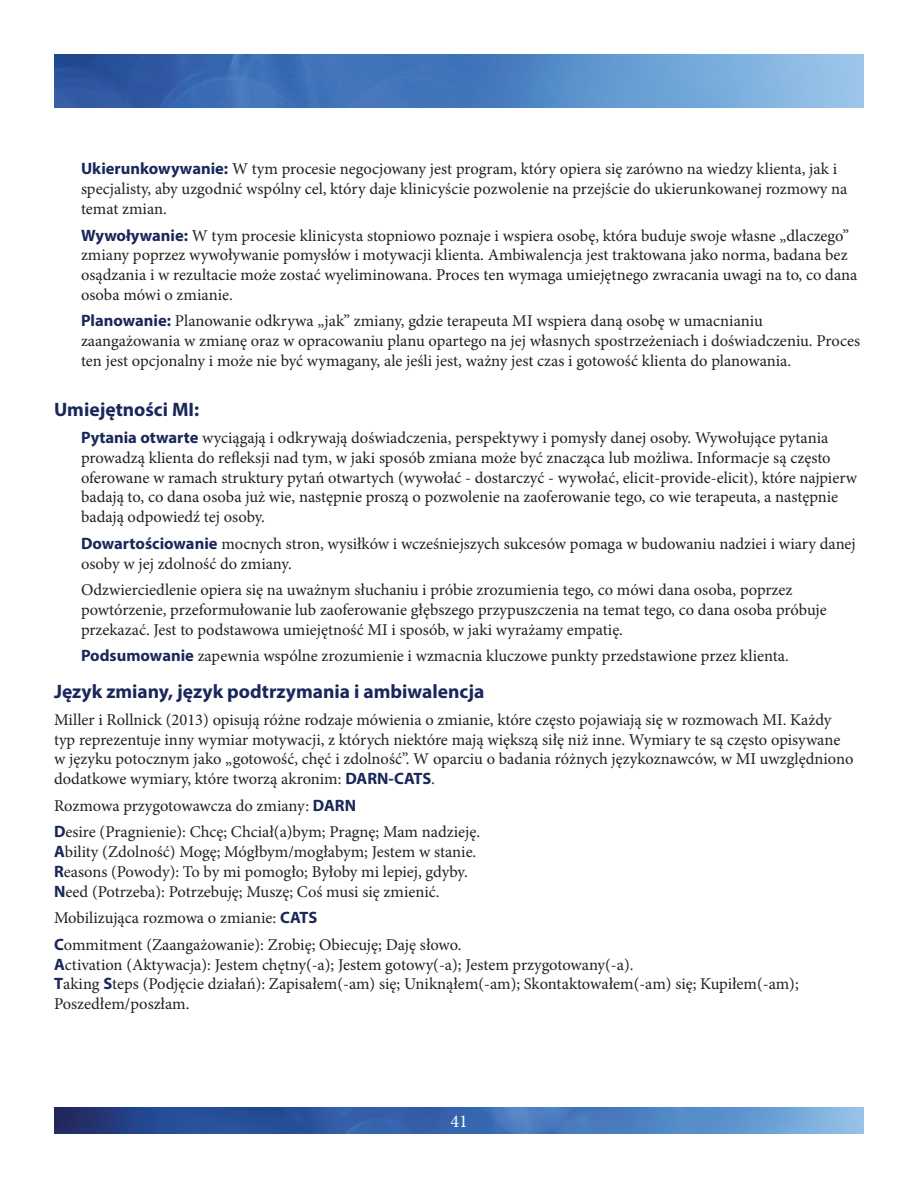
<style>
.page{position:relative;width:918px;height:1188px;background:#fff}
.page>*{position:absolute;margin:0;border:0;box-sizing:border-box;transform-origin:0 0}
.t1{font:700 19.5px "Myriad Pro";color:#1b275a}
.t2{font:18px "Minion Pro";color:#fff}
.t3{font:16.5px/19.8px "Minion Pro";color:#231f20}
.s1{font-family:"Myriad Pro";font-weight:700;color:#1b275a}
</style>
<div class="page">
<img style="left:54px;top:1107px;width:810px;height:27px">
<img style="left:54px;top:54px;width:810px;height:54px">
<p class="t3" style="left:81px;top:159px;width:768px"><span class="s1">Ukierunkowywanie:</span> W tym procesie negocjowany jest program, który opiera się zarówno na wiedzy klienta, jak i specjalisty, aby uzgodnić wspólny cel, który daje klinicyście pozwolenie na przejście do ukierunkowanej rozmowy na temat zmian.</p>
<p class="t3" style="left:81px;top:225px;width:778px"><span class="s1">Wywoływanie:</span> W tym procesie klinicysta stopniowo poznaje i wspiera osobę, która buduje swoje własne „dlaczego” zmiany poprzez wywoływanie pomysłów i motywacji klienta. Ambiwalencja jest traktowana jako norma, badana bez osądzania i w rezultacie może zostać wyeliminowana. Proces ten wymaga umiejętnego zwracania uwagi na to, co dana osoba mówi o zmianie.</p>
<p class="t3" style="left:81px;top:311px;width:781px"><span class="s1">Planowanie:</span> Planowanie odkrywa „jak” zmiany, gdzie terapeuta MI wspiera daną osobę w umacnianiu zaangażowania w zmianę oraz w opracowaniu planu opartego na jej własnych spostrzeżeniach i doświadczeniu. Proces ten jest opcjonalny i może nie być wymagany, ale jeśli jest, ważny jest czas i gotowość klienta do planowania.</p>
<p class="t1" style="left:54px;top:397px;width:147px">Umiejętności MI:</p>
<p class="t3" style="left:81px;top:428px;width:778px"><span class="s1">Pytania otwarte</span> wyciągają i odkrywają doświadczenia, perspektywy i pomysły danej osoby. Wywołujące pytania prowadzą klienta do refleksji nad tym, w jaki sposób zmiana może być znacząca lub możliwa. Informacje są często oferowane w ramach struktury pytań otwartych (wywołać - dostarczyć - wywołać, elicit-provide-elicit), które najpierw badają to, co dana osoba już wie, następnie proszą o pozwolenie na zaoferowanie tego, co wie terapeuta, a następnie badają odpowiedź tej osoby.</p>
<p class="t3" style="left:81px;top:534px;width:776px"><span class="s1">Dowartościowanie</span> mocnych stron, wysiłków i wcześniejszych sukcesów pomaga w budowaniu nadziei i wiary danej osoby w jej zdolność do zmiany.</p>
<p class="t3" style="left:81px;top:580px;width:747px">Odzwierciedlenie opiera się na uważnym słuchaniu i próbie zrozumienia tego, co mówi dana osoba, poprzez powtórzenie, przeformułowanie lub zaoferowanie głębszego przypuszczenia na temat tego, co dana osoba próbuje przekazać. Jest to podstawowa umiejętność MI i sposób, w jaki wyrażamy empatię.</p>
<p class="t3" style="left:81px;top:646px;width:710px"><span class="s1">Podsumowanie</span> zapewnia wspólne zrozumienie i wzmacnia kluczowe punkty przedstawione przez klienta.</p>
<p class="t1" style="left:54px;top:679px;width:432px">Język zmiany, język podtrzymania i ambiwalencja</p>
<p class="t3" style="left:54px;top:710px;width:801px">Miller i Rollnick (2013) opisują różne rodzaje mówienia o zmianie, które często pojawiają się w rozmowach MI. Każdy typ reprezentuje inny wymiar motywacji, z których niektóre mają większą siłę niż inne. Wymiary te są często opisywane w języku potocznym jako „gotowość, chęć i zdolność”. W oparciu o badania różnych językoznawców, w MI uwzględniono dodatkowe wymiary, które tworzą akronim: <span class="s1">DARN-CATS</span>.</p>
<p class="t3" style="left:54px;top:792px;width:428px;line-height:26.5px">Rozmowa przygotowawcza do zmiany: <span class="s1">DARN<br>D</span>esire (Pragnienie): Chcę; Chciał(a)bym; Pragnę; Mam nadzieję.</p>
<p class="t3" style="left:54px;top:842px;width:424px"><span class="s1">A</span>bility (Zdolność) Mogę; Mógłbym/mogłabym; Jestem w stanie.<br><span class="s1">R</span>easons (Powody): To by mi pomogło; Byłoby mi lepiej, gdyby.<br><span class="s1">N</span>eed (Potrzeba): Potrzebuję; Muszę; Coś musi się zmienić.</p>
<p class="t3" style="left:54px;top:905px;width:409px;line-height:26.5px">Mobilizująca rozmowa o zmianie: <span class="s1">CATS<br>C</span>ommitment (Zaangażowanie): Zrobię; Obiecuję; Daję słowo.</p>
<p class="t3" style="left:54px;top:954px;width:746px"><span class="s1">A</span>ctivation (Aktywacja): Jestem chętny(-a); Jestem gotowy(-a); Jestem przygotowany(-a).<br><span class="s1">T</span>aking <span class="s1">S</span>teps (Podjęcie działań): Zapisałem(-am) się; Uniknąłem(-am); Skontaktowałem(-am) się; Kupiłem(-am);<br>Poszedłem/poszłam.</p>
<p class="t2" style="left:450px;top:1109px;width:19px">41</p>
</div>
